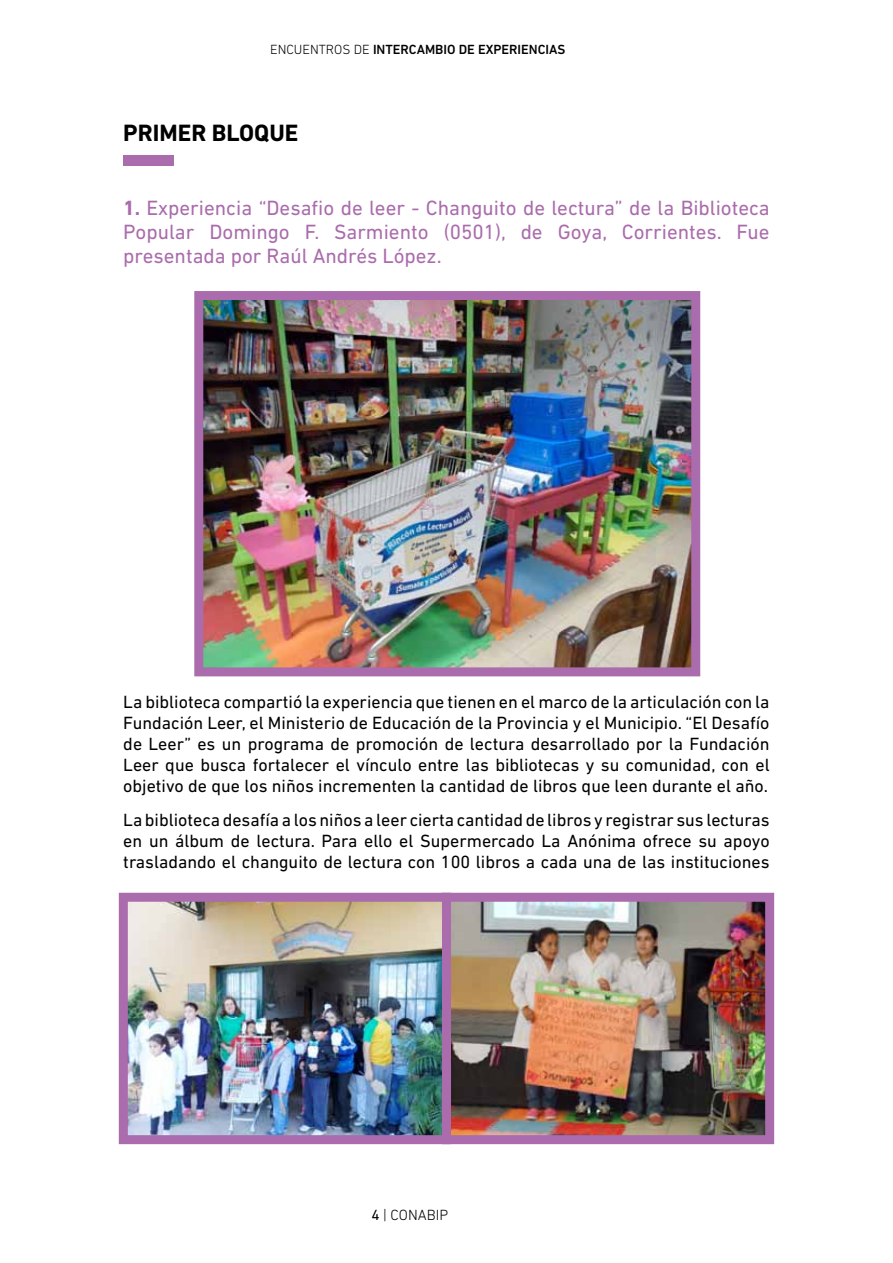
<style>
.page{position:relative;width:893px;height:1263px;background:#fff}
.page>*{position:absolute;margin:0;border:0;box-sizing:border-box;transform-origin:0 0}
.t1{font:700 24px "DIN Next LT Pro";color:#000}
.t2{font:21px/24px "DIN Next LT Pro";color:#aa6cac;text-align:justify}
.t3{font:18px/21px "DIN Next LT Pro";color:#000;text-align:justify}
.t4{font:300 15px "DIN Next LT Pro";color:#000}
.t5{font:500 13.5px "DIN Next LT Pro";color:#000}
.s1{font-weight:300}
.s2{font-weight:700}
.s3{font-weight:400}
</style>
<div class="page">
<div style="left:123px;top:155px;width:51px;height:10px;background:#aa6cac"></div>
<img style="left:204px;top:301px;width:486px;height:365px">
<div style="left:194px;top:291px;width:506px;height:385px;border:9px solid #aa6cac"></div>
<img style="left:129px;top:903px;width:635px;height:231px">
<div style="left:119px;top:893px;width:332px;height:251px;border:9px solid #aa6cac"></div>
<div style="left:442px;top:893px;width:332px;height:251px;border:9px solid #aa6cac"></div>
<p class="t5" style="left:270px;top:41px;width:297px"><span class="s1">ENCUENTROS DE</span> INTERCAMBIO DE EXPERIENCIAS</p>
<h1 class="t1" style="left:123px;top:119px;width:177px">PRIMER BLOQUE</h1>
<p class="t2" style="left:123px;top:195px;width:648px"><span class="s2">1.</span> Experiencia “Desafio de leer - Changuito de lectura” de la Biblioteca Popular Domingo F. Sarmiento (0501), de Goya, Corrientes. Fue presentada por Raúl Andrés López.</p>
<p class="t3" style="left:123px;top:691px;width:648px">La biblioteca compartió la experiencia que tienen en el marco de la articulación con la Fundación Leer, el Ministerio de Educación de la Provincia y el Municipio. “El Desafío de Leer” es un programa de promoción de lectura desarrollado por la Fundación Leer que busca fortalecer el vínculo entre las bibliotecas y su comunidad, con el objetivo de que los niños incrementen la cantidad de libros que leen durante el año.</p>
<p class="t3" style="left:123px;top:809px;width:648px">La biblioteca desafía a los niños a leer cierta cantidad de libros y registrar sus lecturas en un álbum de lectura. Para ello el Supermercado La Anónima ofrece su apoyo trasladando el changuito de lectura con 100 libros a cada una de las instituciones</p>
<p class="t4" style="left:371px;top:1206px;width:78px"><span class="s3">4</span> | CONABIP</p>
</div>
